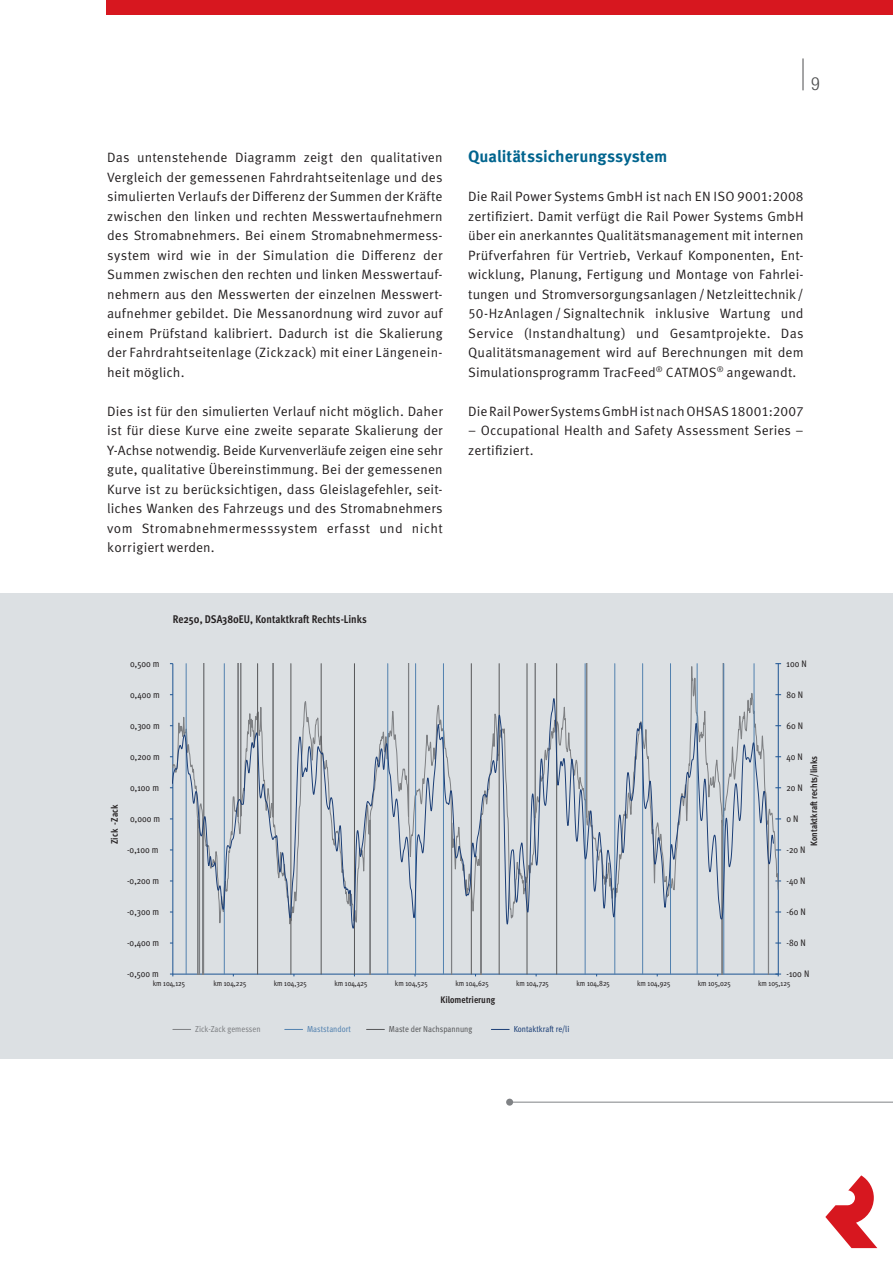
<style>
.page{position:relative;width:893px;height:1263px;background:#fff}
.page>*{position:absolute;margin:0;border:0;box-sizing:border-box;transform-origin:0 0}
.t1{font:300 condensed 18px "Helvetica Neue LT Std";color:#4b4c4d}
.t2{font:700 16.5px "Meta Pro";color:#00648e}
.t3{font:13.5px/19.5px "Meta Pro";letter-spacing:.01em;color:#231f20;text-align:justify}
.t4{font:700 11.1px "Meta Cond";color:#231f20}
.t5{font:9.45px "Meta Cond";letter-spacing:.01em;color:#231f20}
.t6{font:700 9.45px "Meta Cond";color:#231f20}
.t7{font:700 9.3px "Meta Cond";color:#231f20}
.t8{font:8.7px "Meta Cond";letter-spacing:.005em;color:#565759}
.t9{font:8.7px "Meta Cond";color:#7e8083}
.t10{font:8.7px "Meta Cond";color:#1b3e76}
.t11{font:8.7px "Meta Cond";color:#5281af}
.t12{font:7.65px "Meta Cond";letter-spacing:-.005em;color:#231f20}
</style>
<div class="page">
<div style="left:106px;top:0;width:787px;height:15px;background:#d7171f"></div>
<svg style="left:825px;top:1175px;width:52px;height:73px"></svg>
<hr style="left:803px;top:58px;width:1px;height:32px;background:#4b4c4d">
<div style="left:0;top:593px;width:893px;height:466px;background:#dce0e3"></div>
<svg style="left:173px;top:663px;width:606px;height:312px"></svg>
<hr style="left:186px;top:664px;width:1px;height:310px;background:#5281af">
<hr style="left:224px;top:664px;width:1px;height:310px;background:#5281af">
<hr style="left:387px;top:664px;width:1px;height:310px;background:#5281af">
<hr style="left:415px;top:664px;width:1px;height:310px;background:#5281af">
<hr style="left:443px;top:664px;width:1px;height:310px;background:#5281af">
<hr style="left:585px;top:664px;width:1px;height:310px;background:#5281af">
<hr style="left:614px;top:664px;width:1px;height:310px;background:#5281af">
<hr style="left:642px;top:664px;width:1px;height:310px;background:#5281af">
<hr style="left:670px;top:664px;width:1px;height:310px;background:#5281af">
<hr style="left:697px;top:664px;width:1px;height:310px;background:#5281af">
<hr style="left:723px;top:664px;width:1px;height:310px;background:#5281af">
<hr style="left:754px;top:664px;width:1px;height:310px;background:#5281af">
<hr style="left:257px;top:664px;width:1px;height:310px;background:#565759">
<hr style="left:290px;top:664px;width:1px;height:310px;background:#565759">
<hr style="left:321px;top:664px;width:1px;height:310px;background:#565759">
<hr style="left:354px;top:664px;width:1px;height:310px;background:#565759">
<hr style="left:471px;top:664px;width:1px;height:310px;background:#565759">
<hr style="left:499px;top:664px;width:1px;height:310px;background:#565759">
<hr style="left:527px;top:664px;width:1px;height:310px;background:#565759">
<hr style="left:556px;top:664px;width:1px;height:310px;background:#565759">
<svg style="left:173px;top:692px;width:601px;height:237px"></svg>
<svg style="left:173px;top:1029px;width:18px;height:1px"></svg>
<svg style="left:285px;top:1029px;width:18px;height:1px"></svg>
<svg style="left:367px;top:1029px;width:17px;height:1px"></svg>
<svg style="left:491px;top:1029px;width:18px;height:1px"></svg>
<hr style="left:510px;top:1102px;width:383px;height:1px;background:#808285">
<div style="left:506px;top:1099px;width:7px;height:7px;background:#808285;border-radius:50%"></div>
<h1 class="t1" style="left:811px;top:73px;width:10px">9</h1>
<p class="t3" style="left:107px;top:148px;width:337px">Das untenstehende Diagramm zeigt den qualitativen Vergleich der gemessenen Fahrdrahtseitenlage und des simulierten Verlaufs der Differenz der Summen der Kräfte zwischen den linken und rechten Messwertaufnehmern des Stromabnehmers. Bei einem Stromabnehmermess&shy;system wird wie in der Simulation die Differenz der Summen zwischen den rechten und linken Messwertauf&shy;nehmern aus den Messwerten der einzelnen Messwert&shy;aufnehmer gebildet. Die Messanordnung wird zuvor auf einem Prüfstand kalibriert. Dadurch ist die Skalierung der Fahrdrahtseitenlage (Zickzack) mit einer Längenein&shy;heit möglich.</p>
<p class="t3" style="left:107px;top:402px;width:337px">Dies ist für den simulierten Verlauf nicht möglich. Daher ist für diese Kurve eine zweite separate Skalierung der Y‑Achse notwendig. Beide Kurvenverläufe zeigen eine sehr gute, qualitative Übereinstimmung. Bei der gemessenen Kurve ist zu berücksichtigen, dass Gleislagefehler, seit&shy;liches Wanken des Fahrzeugs und des Stromabnehmers vom Stromabnehmermesssystem erfasst und nicht korrigiert werden.</p>
<p class="t2" style="left:468px;top:146px;width:201px">Qualitätssicherungssystem</p>
<p class="t3" style="left:468px;top:187px;width:337px">Die Rail Power Systems GmbH ist nach EN ISO 9001:2008 zertifiziert. Damit verfügt die Rail Power Systems GmbH über ein anerkanntes Qualitätsmanagement mit internen Prüfverfahren für Vertrieb, Verkauf Komponenten, Ent&shy;wicklung, Planung, Fertigung und Montage von Fahrlei&shy;tungen und Stromversorgungsanlagen/Netzleittechnik/ 50-HzAnlagen/Signaltechnik inklusive Wartung und Service (Instandhaltung) und Gesamtprojekte. Das Qualitätsmanagement wird auf Berechnungen mit dem Simulationsprogramm TracFeed<sup>®</sup> CATMOS<sup>®</sup> angewandt.</p>
<p class="t3" style="left:468px;top:402px;width:337px">Die Rail Power Systems GmbH ist nach OHSAS 18001:2007</p>
<p class="t3" style="left:468px;top:421px;width:337px">– Occupational Health and Safety Assessment Series – zertifiziert.</p>
<p class="t4" style="left:173px;top:613px;width:196px">Re250, DSA380EU, Kontaktkraft Rechts-Links</p>
<p class="t5" style="left:130px;top:658px;width:31px">0,500 m</p>
<p class="t5" style="left:786px;top:658px;width:22px">100 N</p>
<p class="t5" style="left:130px;top:689px;width:31px">0,400 m</p>
<p class="t5" style="left:786px;top:689px;width:18px">80N</p>
<p class="t5" style="left:130px;top:720px;width:31px">0,300 m</p>
<p class="t5" style="left:786px;top:720px;width:18px">60N</p>
<p class="t5" style="left:130px;top:751px;width:31px">0,200 m</p>
<p class="t6" style="left:109px;top:844px;width:41px;rotate:-90deg">Zick -Zack</p>
<p class="t5" style="left:130px;top:782px;width:30px">0,100 m</p>
<p class="t5" style="left:130px;top:813px;width:32px">0,000 m</p>
<p class="t5" style="left:127px;top:844px;width:33px">-0,100 m</p>
<p class="t5" style="left:786px;top:751px;width:18px">40N</p>
<p class="t7" style="left:808px;top:846px;width:92px;rotate:-90deg">Kontaktkraft rechts/links</p>
<p class="t5" style="left:786px;top:782px;width:18px">20N</p>
<p class="t5" style="left:786px;top:813px;width:13px">0N</p>
<p class="t5" style="left:786px;top:844px;width:20px">-20 N</p>
<p class="t5" style="left:127px;top:875px;width:34px">-0,200 m</p>
<p class="t5" style="left:786px;top:875px;width:20px">-40 N</p>
<p class="t5" style="left:127px;top:906px;width:34px">-0,300 m</p>
<p class="t5" style="left:786px;top:906px;width:21px">-60 N</p>
<p class="t5" style="left:127px;top:937px;width:34px">-0,400 m</p>
<p class="t5" style="left:786px;top:937px;width:21px">-80 N</p>
<p class="t5" style="left:786px;top:968px;width:24px">-100 N</p>
<p class="t5" style="left:127px;top:968px;width:33px">-0,500 m</p>
<p class="t12" style="left:153px;top:979px;width:34px">km 104,125</p>
<p class="t12" style="left:213px;top:979px;width:35px">km 104,225</p>
<p class="t12" style="left:274px;top:979px;width:34px">km 104,325</p>
<p class="t12" style="left:334px;top:979px;width:34px">km 104,425</p>
<p class="t12" style="left:395px;top:979px;width:34px">km 104,525</p>
<p class="t12" style="left:455px;top:979px;width:35px">km 104,625</p>
<p class="t12" style="left:516px;top:979px;width:34px">km 104,725</p>
<p class="t12" style="left:577px;top:979px;width:35px">km 104,825</p>
<p class="t12" style="left:637px;top:979px;width:35px">km 104,925</p>
<p class="t12" style="left:698px;top:979px;width:35px">km 105,025</p>
<p class="t12" style="left:758px;top:979px;width:34px">km 105,125</p>
<p class="t6" style="left:440px;top:994px;width:56px">Kilometrierung</p>
<p class="t9" style="left:195px;top:1024px;width:67px">Zick-Zack gemessen</p>
<p class="t11" style="left:307px;top:1024px;width:45px">Maststandort</p>
<p class="t8" style="left:389px;top:1024px;width:85px">Maste der Nachspannung</p>
<p class="t10" style="left:514px;top:1024px;width:57px">Kontaktkraft re/li</p>
</div>
